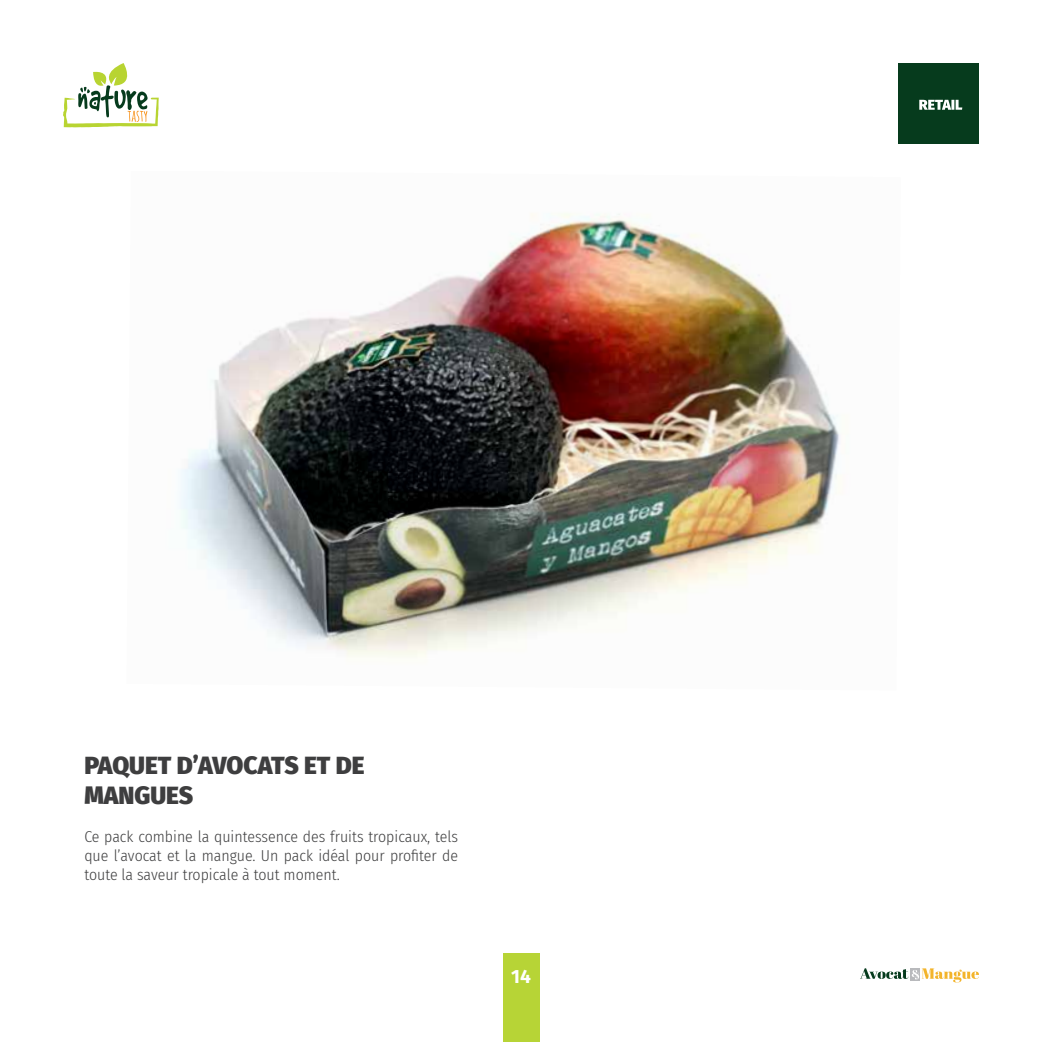
<style>
.page{position:relative;width:1042px;height:1042px;background:#fff}
.page>*{position:absolute;margin:0;border:0;box-sizing:border-box;transform-origin:0 0}
.t1{font:900 24.5px/29.4px "Fira Sans";color:#3e3e3f}
.t2{font:700 19.25px "Fira Sans";color:#fff}
.t3{font:300 15.75px/18.9px "Fira Sans Condensed";color:#3e3e3f;text-align:justify}
</style>
<div class="page">
<img style="left:180px;top:213px;width:660px;height:445px">
<svg style="left:63px;top:63px;width:96px;height:65px"></svg>
<div style="left:503px;top:954px;width:36px;height:88px;background:#b7d436"></div>
<div style="left:899px;top:63px;width:80px;height:80px;background:#063b1d"></div>
<svg style="left:919px;top:100px;width:43px;height:10px"></svg>
<svg style="left:860px;top:968px;width:119px;height:14px"></svg>
<p class="t1" style="left:84px;top:749px;width:282px">PAQUET D’AVOCATS ET DE<br>MANGUES</p>
<p class="t3" style="left:84px;top:827px;width:375px">Ce pack combine la quintessence des fruits tropicaux, tels que l’avocat et la mangue. Un pack idéal pour profiter de toute la saveur tropicale à tout moment.</p>
<p class="t2" style="left:511px;top:960px;width:21px">14</p>
</div>
